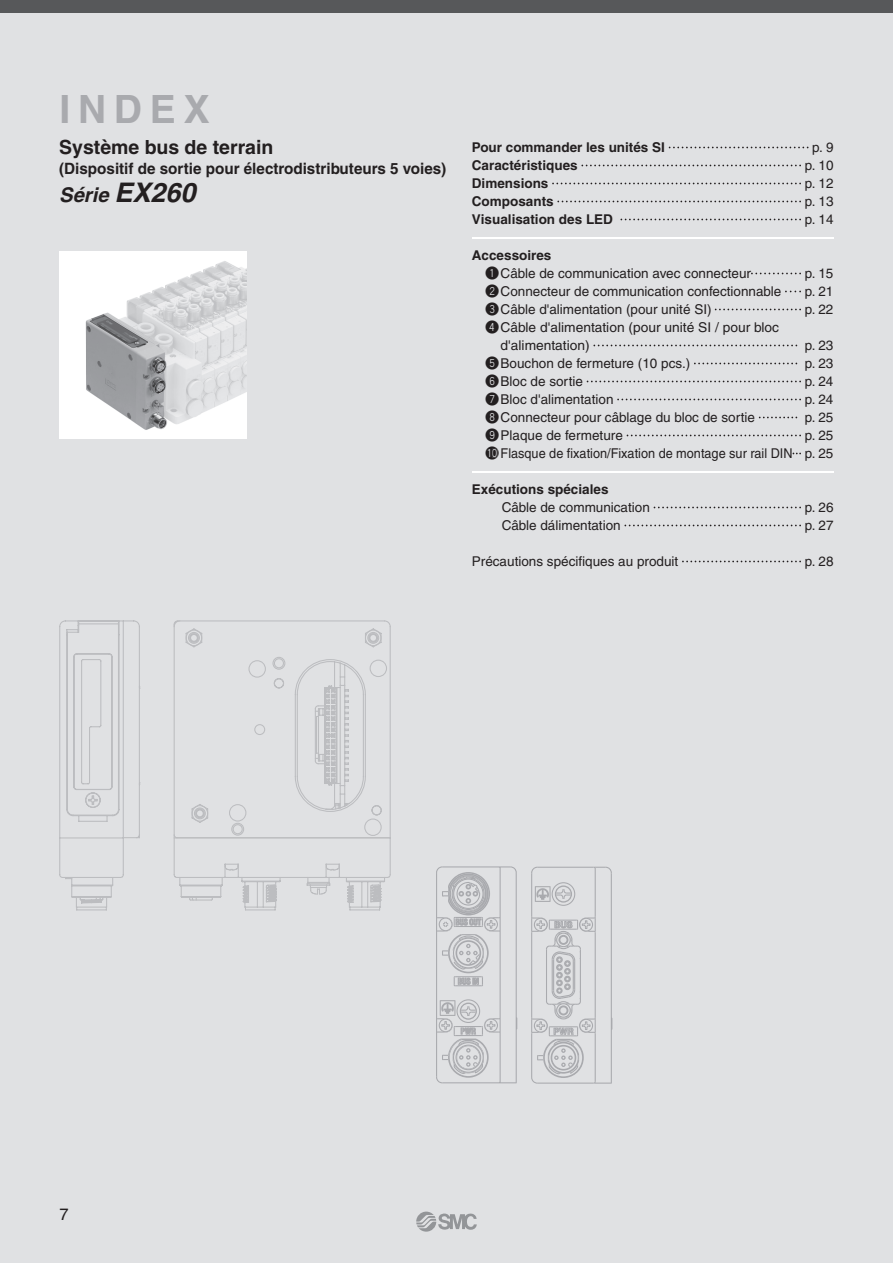
<style>
.page{position:relative;width:893px;height:1263px;background:#fff}
.page>*{position:absolute;margin:0;border:0;box-sizing:border-box;transform-origin:0 0}
.t1{font:700 39px "Helvetica";letter-spacing:.2em;color:#a9aaae}
.t2{font:italic 700 20.25px "Helvetica";color:#231f20}
.t3{font:700 19.5px "Helvetica";color:#231f20}
.t4{font:16.5px "Helvetica";color:#231f20}
.t5{font:700 15.6px "Helvetica";color:#231f20}
.t6{font:13.5px/18px "Helvetica";color:#231f20}
.t7{font:700 13.5px "Helvetica";color:#231f20}
.s1{font-size:27px}
.s2{font-weight:700}
.s3{font-family:"Gthin Hround"}
</style>
<div class="page">
<div style="left:0;top:0;width:892px;height:1263px;background:#e0e1e3"></div>
<div style="left:0;top:0;width:892px;height:13px;background:#57585a"></div>
<div style="left:59px;top:252px;width:187px;height:187px;background:#fff"></div>
<img style="left:85px;top:261px;width:161px;height:169px">
<svg style="left:59px;top:620px;width:115px;height:290px"></svg>
<svg style="left:174px;top:620px;width:217px;height:278px"></svg>
<svg style="left:186px;top:630px;width:205px;height:273px"></svg>
<svg style="left:229px;top:869px;width:159px;height:33px"></svg>
<svg style="left:531px;top:867px;width:81px;height:217px"></svg>
<svg style="left:436px;top:866px;width:81px;height:217px"></svg>
<hr style="left:472px;top:237px;width:361px;height:2px;background:#fff">
<hr style="left:472px;top:471px;width:361px;height:1px;background:#fff">
<svg style="left:668px;top:147px;width:140px;height:1px"></svg>
<svg style="left:581px;top:165px;width:220px;height:1px"></svg>
<svg style="left:552px;top:183px;width:249px;height:1px"></svg>
<svg style="left:557px;top:201px;width:244px;height:1px"></svg>
<svg style="left:620px;top:219px;width:181px;height:1px"></svg>
<svg style="left:751px;top:273px;width:50px;height:1px"></svg>
<svg style="left:714px;top:309px;width:87px;height:1px"></svg>
<svg style="left:593px;top:345px;width:204px;height:1px"></svg>
<svg style="left:694px;top:363px;width:103px;height:1px"></svg>
<svg style="left:586px;top:381px;width:215px;height:1px"></svg>
<svg style="left:617px;top:399px;width:184px;height:1px"></svg>
<svg style="left:758px;top:417px;width:39px;height:1px"></svg>
<svg style="left:626px;top:435px;width:175px;height:1px"></svg>
<svg style="left:653px;top:507px;width:148px;height:1px"></svg>
<svg style="left:624px;top:525px;width:177px;height:1px"></svg>
<svg style="left:682px;top:561px;width:119px;height:1px"></svg>
<svg style="left:416px;top:1212px;width:61px;height:20px"></svg>
<h1 class="t1" style="left:59px;top:95px;width:152px">INDEX</h1>
<h3 class="t3" style="left:59px;top:140px;width:216px">Système bus de terrain</h3>
<p class="t5" style="left:59px;top:162px;width:388px">(Dispositif de sortie pour électrodistributeurs 5 voies)</p>
<h2 class="t2" style="left:59px;top:188px;width:138px">Série <span class="s1">EX260</span></h2>
<p class="t7" style="left:472px;top:142px;width:195px">Pour commander les unités SI</p>
<p class="t6" style="left:812px;top:140px;width:23px">p. 9</p>
<p class="t7" style="left:472px;top:160px;width:107px">Caractéristiques</p>
<p class="t6" style="left:804px;top:158px;width:30px">p. 10</p>
<p class="t7" style="left:472px;top:178px;width:78px">Dimensions</p>
<p class="t6" style="left:804px;top:176px;width:30px">p. 12</p>
<p class="t7" style="left:472px;top:196px;width:83px">Composants</p>
<p class="t6" style="left:804px;top:194px;width:30px">p. 13</p>
<p class="t7" style="left:472px;top:214px;width:143px">Visualisation des LED</p>
<p class="t6" style="left:804px;top:212px;width:30px">p. 14</p>
<p class="t6" style="left:485px;top:248px;width:267px;text-indent:-14px"><span class="s2">Accessoires<br></span><span class="s3">Q</span>Câble de communication avec connecteur</p>
<p class="t6" style="left:804px;top:266px;width:30px">p. 15</p>
<p class="t6" style="left:485px;top:284px;width:297px"><span class="s3">W</span>Connecteur de communication confectionnable</p>
<p class="t6" style="left:804px;top:284px;width:30px">p. 21</p>
<p class="t6" style="left:485px;top:302px;width:228px"><span class="s3">E</span>Câble d'alimentation (pour unité SI)</p>
<p class="t6" style="left:804px;top:302px;width:30px">p. 22</p>
<p class="t6" style="left:500px;top:320px;width:280px;text-indent:-15px"><span class="s3">R</span>Câble d'alimentation (pour unité SI / pour bloc d'alimentation)</p>
<p class="t6" style="left:804px;top:338px;width:30px">p. 23</p>
<p class="t6" style="left:485px;top:356px;width:206px"><span class="s3">T</span>Bouchon de fermeture (10 pcs.)</p>
<p class="t6" style="left:804px;top:356px;width:30px">p. 23</p>
<p class="t6" style="left:485px;top:374px;width:99px"><span class="s3">Y</span>Bloc de sortie</p>
<p class="t6" style="left:804px;top:374px;width:30px">p. 24</p>
<p class="t6" style="left:485px;top:392px;width:130px"><span class="s3">U</span>Bloc d'alimentation</p>
<p class="t6" style="left:804px;top:392px;width:30px">p. 24</p>
<p class="t6" style="left:485px;top:410px;width:271px"><span class="s3">I</span>Connecteur pour câblage du bloc de sortie</p>
<p class="t6" style="left:804px;top:410px;width:30px">p. 25</p>
<p class="t6" style="left:485px;top:428px;width:139px"><span class="s3">O</span>Plaque de fermeture</p>
<p class="t6" style="left:485px;top:428px;width:349px;text-align:right">p. 25<br><span class="s3">!0</span>Flasque de fixation/Fixation de montage sur rail DIN p. 25</p>
<p class="t7" style="left:472px;top:484px;width:138px">Exécutions spéciales</p>
<p class="t6" style="left:501px;top:500px;width:150px">Câble de communication</p>
<p class="t6" style="left:804px;top:500px;width:30px">p. 26</p>
<p class="t6" style="left:501px;top:518px;width:121px">Câble dálimentation</p>
<p class="t6" style="left:804px;top:518px;width:30px">p. 27</p>
<p class="t6" style="left:472px;top:554px;width:208px">Précautions spécifiques au produit</p>
<p class="t6" style="left:804px;top:554px;width:30px">p. 28</p>
<p class="t4" style="left:59px;top:1209px;width:11px">7</p>
</div>
